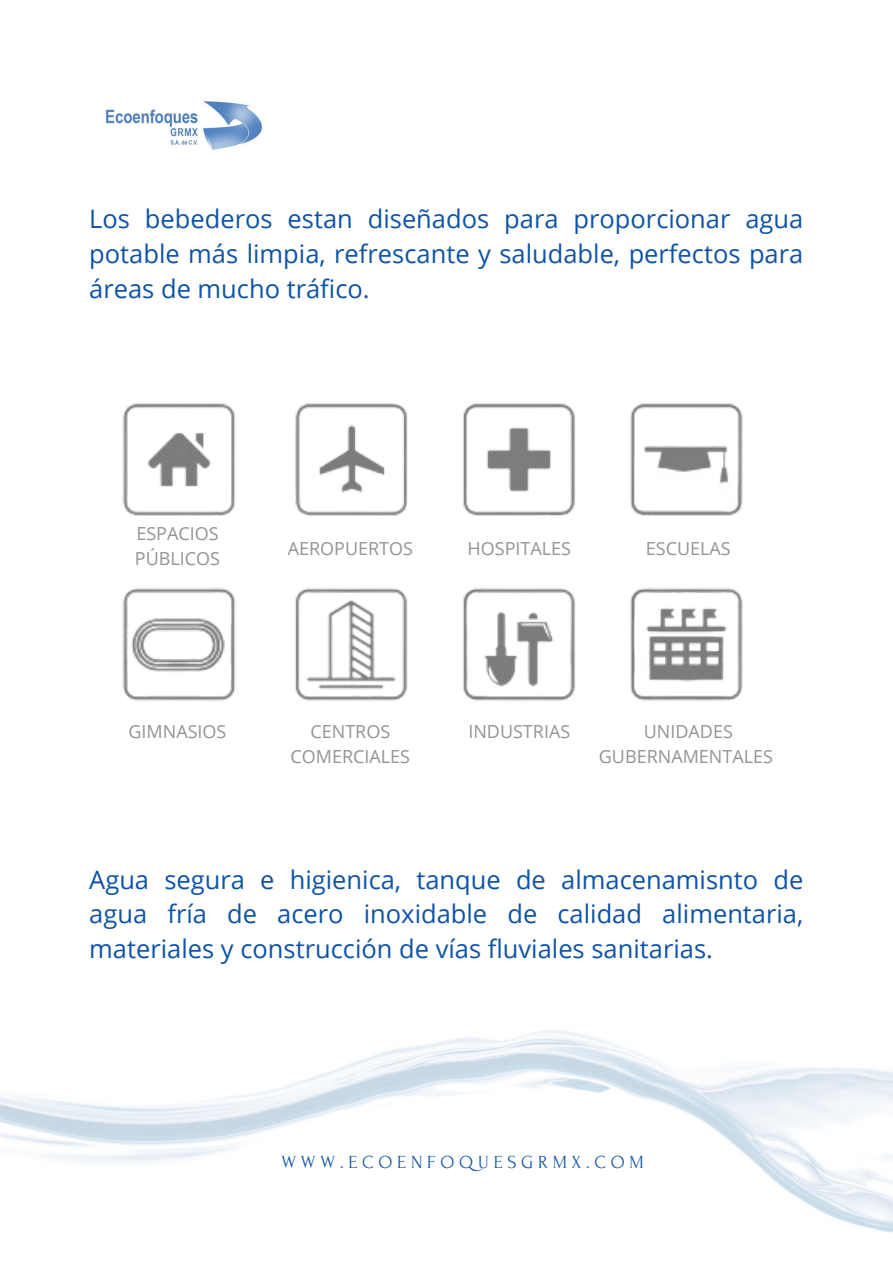
<style>
.page{position:relative;width:893px;height:1264px;background:#fff}
.page>*{position:absolute;margin:0;border:0;box-sizing:border-box;transform-origin:0 0}
.t1{font:25.5px/34.8px "Open Sans";color:#0e53a6;text-align:justify}
.t2{font:18.45px "Forum";letter-spacing:.26em;color:#0e53a6}
.t3{font:18px/24.8px "Open Sans";color:#949494;text-align:center}
</style>
<div class="page">
<img style="left:106px;top:101px;width:157px;height:49px">
<img style="left:122px;top:403px;width:621px;height:298px">
<img style="left:0;top:1030px;width:892px;height:203px">
<p class="t1" style="left:89px;top:201px;width:715px">Los bebederos estan diseñados para proporcionar agua potable más limpia, refrescante y saludable, perfectos para áreas de mucho tráfico.</p>
<p class="t3" style="left:136px;top:520px;width:84px">ESPACIOS</p>
<p class="t3" style="left:135px;top:545px;width:87px">PÚBLICOS</p>
<p class="t3" style="left:287px;top:535px;width:127px">AEROPUERTOS</p>
<p class="t3" style="left:467px;top:535px;width:105px">HOSPITALES</p>
<p class="t3" style="left:645px;top:535px;width:86px">ESCUELAS</p>
<p class="t3" style="left:128px;top:719px;width:99px">GIMNASIOS</p>
<p class="t3" style="left:290px;top:719px;width:121px">CENTROS<br>COMERCIALES</p>
<p class="t3" style="left:468px;top:719px;width:103px">INDUSTRIAS</p>
<p class="t3" style="left:598px;top:719px;width:176px">UNIDADES<br>GUBERNAMENTALES</p>
<p class="t1" style="left:89px;top:861px;width:715px">Agua segura e higienica, tanque de almacenamisnto de agua fría de acero inoxidable de calidad alimentaria, materiales y construcción de vías fluviales sanitarias.</p>
<p class="t2" style="left:281px;top:1151px;width:364px">WWW.ECOENFOQUESGRMX.COM</p>
</div>
